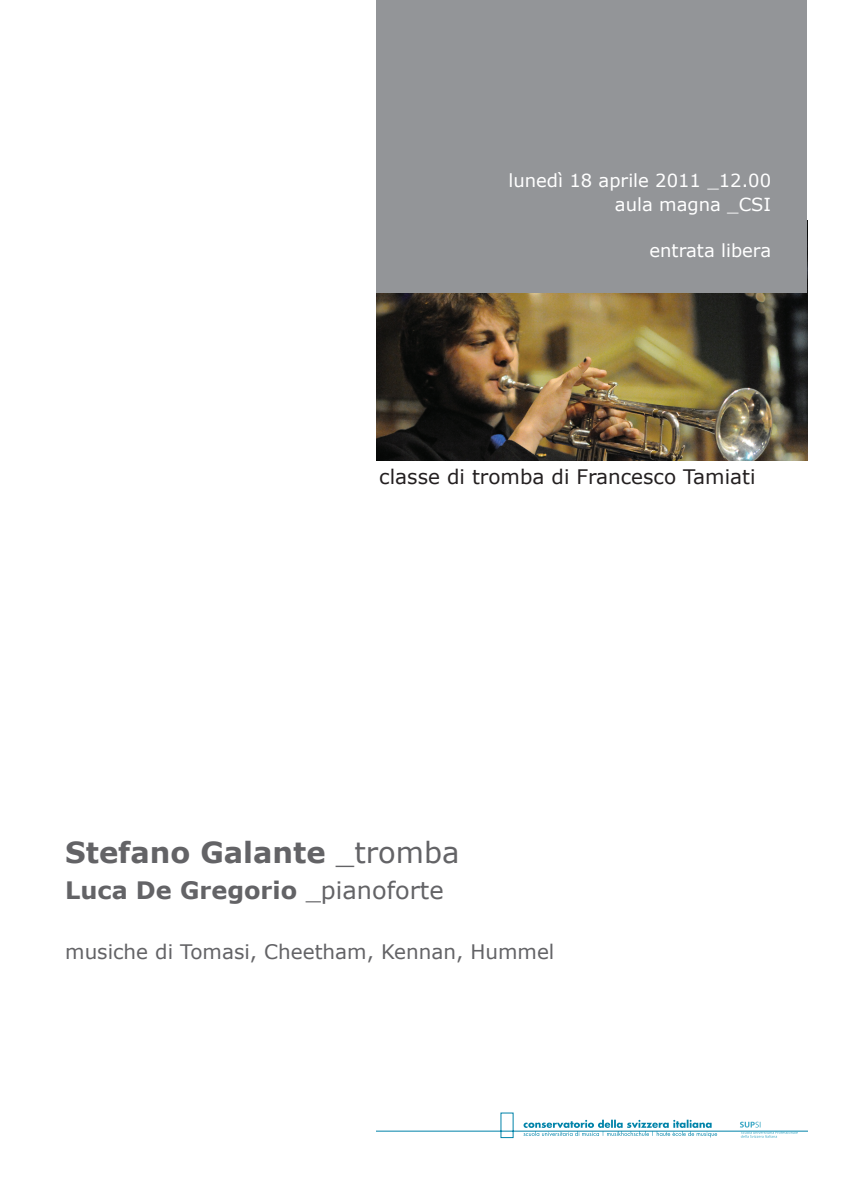
<style>
.page{position:relative;width:842px;height:1191px;background:#fff}
.page>*{position:absolute;margin:0;border:0;box-sizing:border-box;transform-origin:0 0}
.t1{font:700 29px "Verdana";color:#636366}
.t2{font:700 24px "Verdana";color:#636366}
.t3{font:20px "Verdana";color:#636366}
.t4{font:20px "Verdana";color:#231f20}
.t5{font:18px/24px "Verdana";color:#fff;text-align:right}
.s1{font-weight:400}
</style>
<div class="page">
<img style="left:376px;top:292px;width:431px;height:168px">
<div style="left:376px;top:0;width:431px;height:292px;background:#939598"></div>
<svg style="left:376px;top:1112px;width:431px;height:26px"></svg>
<p class="t5" style="left:508px;top:168px;width:264px">lunedì 18 aprile 2011 _12.00 aula magna _CSI</p>
<p class="t5" style="left:649px;top:238px;width:123px">entrata libera</p>
<p class="t4" style="left:379px;top:464px;width:378px">classe di tromba di Francesco Tamiati</p>
<h1 class="t1" style="left:65px;top:834px;width:396px">Stefano Galante <span class="s1">_tromba</span></h1>
<h2 class="t2" style="left:65px;top:875px;width:380px">Luca De Gregorio <span class="s1">_pianoforte</span></h2>
<p class="t3" style="left:65px;top:939px;width:491px">musiche di Tomasi, Cheetham, Kennan, Hummel</p>
</div>
